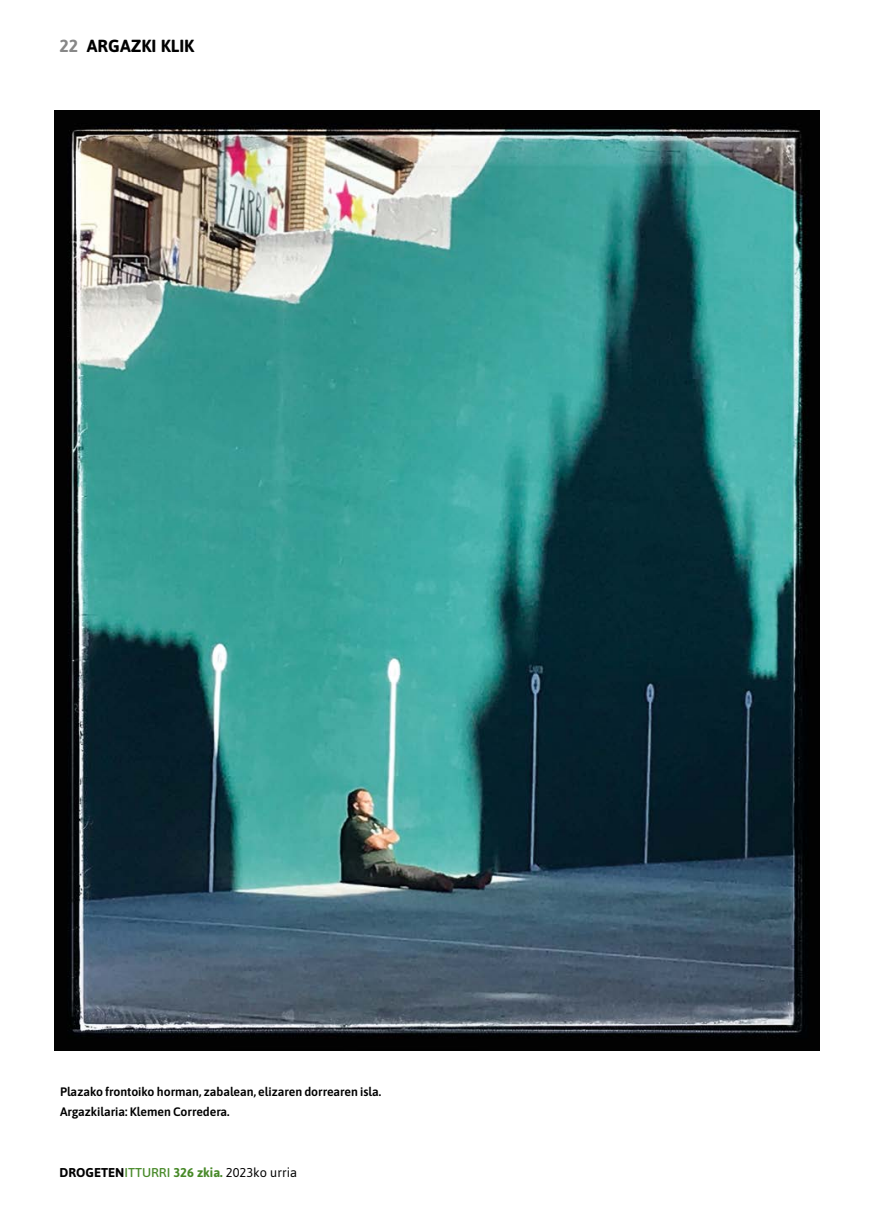
<style>
.page{position:relative;width:869px;height:1216px;background:#fff}
.page>*{position:absolute;margin:0;border:0;box-sizing:border-box;transform-origin:0 0}
.t1{font:700 17.5px "Asap";color:#000}
.t2{font:12.78px "Asap";color:#000}
.t3{font:600 12.25px/20.1px "Asap";color:#000}
.s1{color:#878787}
.s2{font-weight:700}
.s3{font-weight:500;color:#478928}
.s4{font-weight:700;color:#478928}
</style>
<div class="page">
<img style="left:55px;top:110px;width:763px;height:940px">
<h1 class="t1" style="left:59px;top:36px;width:136px"><span class="s1">22</span> ARGAZKI KLIK</h1>
<p class="t3" style="left:60px;top:1080px;width:322px">Plazako frontoiko horman, zabalean, elizaren dorrearen isla.<br>Argazkilaria: Klemen Corredera.</p>
<p class="t2" style="left:60px;top:1164px;width:239px"><span class="s2">DROGETEN</span><span class="s3">ITTURRI</span> <span class="s4">326 zkia.</span> 2023ko urria</p>
</div>
